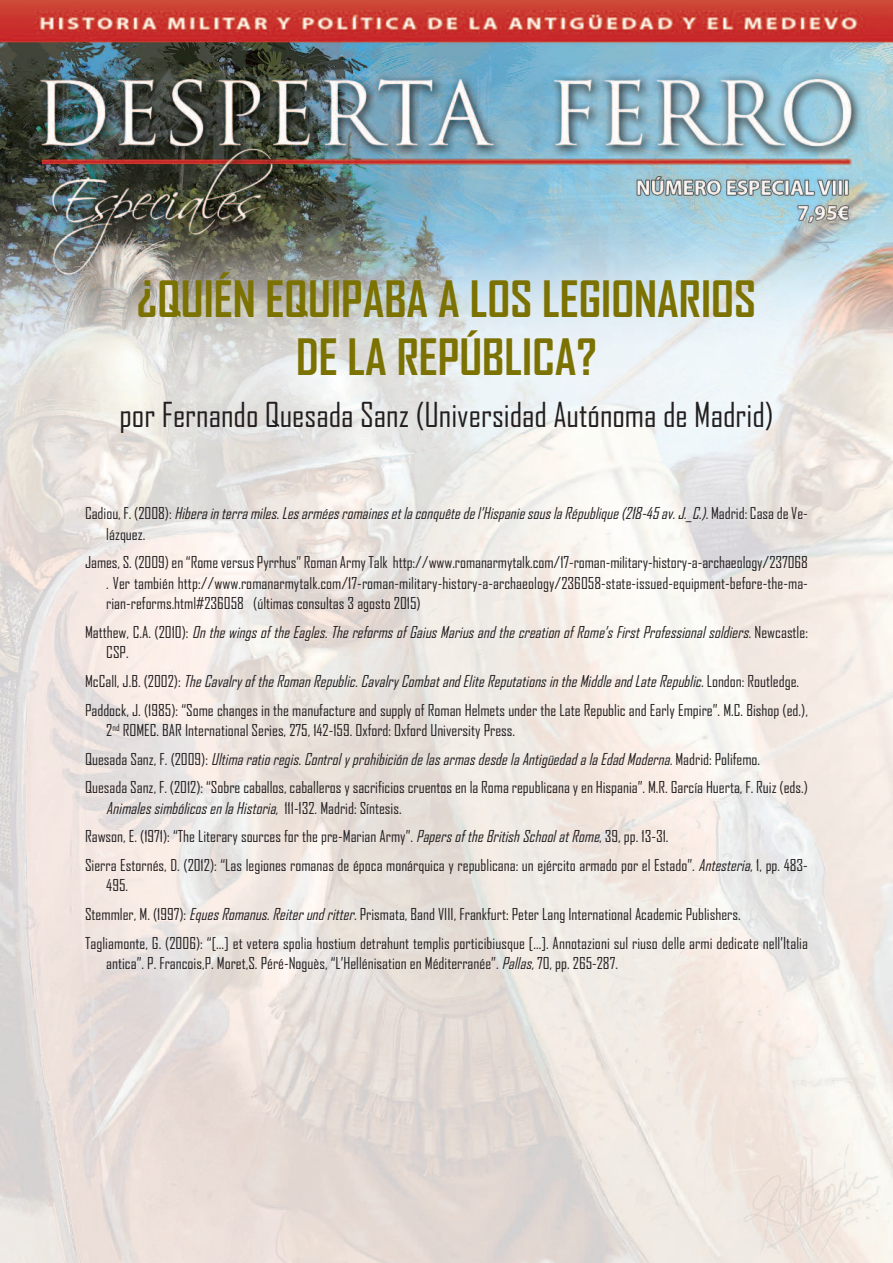
<style>
.page{position:relative;width:893px;height:1263px;background:#fff}
.page>*{position:absolute;margin:0;border:0;box-sizing:border-box;transform-origin:0 0}
.t1{font:700 48px/57.6px "Agency FB";color:#7b7202;text-align:center}
.t2{font:33px "Agency FB";color:#231f20}
.t3{font:15.75px/28.8px "Agency FB";color:#231f20}
.t4{font:italic 15.75px/20.2px "Agency FB";color:#231f20}
.s1{font-style:normal}
.s2{font-style:italic}
</style>
<div class="page">
<img style="left:0;top:0;width:893px;height:1263px">
<h1 class="t1" style="left:137px;top:272px;width:620px">¿QUIÉN EQUIPABA A LOS LEGIONARIOS<br>DE LA REPÚBLICA?</h1>
<h2 class="t2" style="left:119px;top:396px;width:655px">por Fernando Quesada Sanz (Universidad Autónoma de Madrid)</h2>
<p class="t4" style="left:106px;top:504px;width:703px;text-indent:-21px"><span class="s1">C a d i o u , F . ( 2 0 0 8 ) :</span> Hibera in terra miles. Les armées romaines et la conquête de l’Hispanie sous la République (218-45 av. J._ C.)<span class="s1">. M a d r i d : C a s a d e V e - lázquez.</span></p>
<p class="t3" style="left:106px;top:553px;width:703px;line-height:20.2px;text-align:justify;text-indent:-21px">James, S. (2009) en “Rome versus Pyrrhus” Roman Army Talk http://www.romanarmytalk.com/17-roman-military-history-a-archaeology/237068 . Ver también http://www.romanarmytalk.com/17-roman-military-history-a-archaeology/236058-state-issued-equipment-before-the-ma&shy;rian-reforms.html#236058 (últimas consultas 3 agosto 2015)</p>
<p class="t4" style="left:106px;top:622px;width:703px;text-indent:-21px"><span class="s1">M a t t h e w , C . A . ( 2 0 1 0 ) :</span> On the wings of the Eagles. The reforms of Gaius Marius and the creation of Rome’s First Professional soldiers. <span class="s1">N e w c a s t l e :<br>CSP.</span></p>
<p class="t3" style="left:85px;top:667px;width:724px">M c C a l l , J . B . ( 2 0 0 2 ) : <span class="s2">The Cavalry of the Roman Republic. Cavalry Combat and Elite Reputations in the Middle and Late Republic.</span> L o n d o n : R o u t l e d g e .<br>Paddock, J. (1985): “Some changes in the manufacture and supply of Roman Helmets under the Late Republic and Early Empire”. M.C. Bishop (ed.),</p>
<p class="t3" style="left:85px;top:716px;width:724px;text-indent:21px">2<sup>nd</sup> ROMEC. BAR International Series, 275, 142-159. Oxford: Oxford University Press.<br>Q u e s a d a S a n z , F . ( 2 0 0 9 ) : <span class="s2">Ultima ratio regis. Control y prohibición de las armas desde la Antigüedad a la Edad Moderna.</span> M a d r i d : P o l i f e m o .<br>Quesada Sanz, F. (2012): “Sobre caballos, caballeros y sacrificios cruentos en la Roma republicana y en Hispania”. M.R. García Huerta, F. Ruiz (eds.)</p>
<p class="t3" style="left:85px;top:794px;width:724px;text-indent:21px"><span class="s2">AnimalessimbólicosenlaHistoria,</span> 111-132. Madrid: Síntesis.<br>Rawson, E. (1971): “The Literary sources for the pre-Marian Army”. <span class="s2">PapersoftheBritishSchoolatRome</span>, 39, pp. 13-31.<br>Sierra Estornés, D. (2012): “Las legiones romanas de época monárquica y republicana: un ejército armado por el Estado”. <span class="s2">Antesteria</span>, 1, pp. 483-</p>
<p class="t3" style="left:85px;top:871px;width:724px;text-indent:21px">495.<br>Stemmler, M. (1997): <span class="s2">EquesRomanus.Reiterundritter.</span>Prismata, Band VIII, Frankfurt: Peter Lang International Academic Publishers.<br>Tagliamonte, G. (2006): “[...] et vetera spolia hostium detrahunt templis porticibiusque [...]. Annotazioni sul riuso delle armi dedicate nell’Italia</p>
<p class="t3" style="left:106px;top:949px;width:513px">antica”. P. Francois,P. Moret,S. Péré-Noguès, “L’Hellénisation en Méditerranée”. <span class="s2">Pallas,</span>70, pp. 265-287.</p>
</div>
